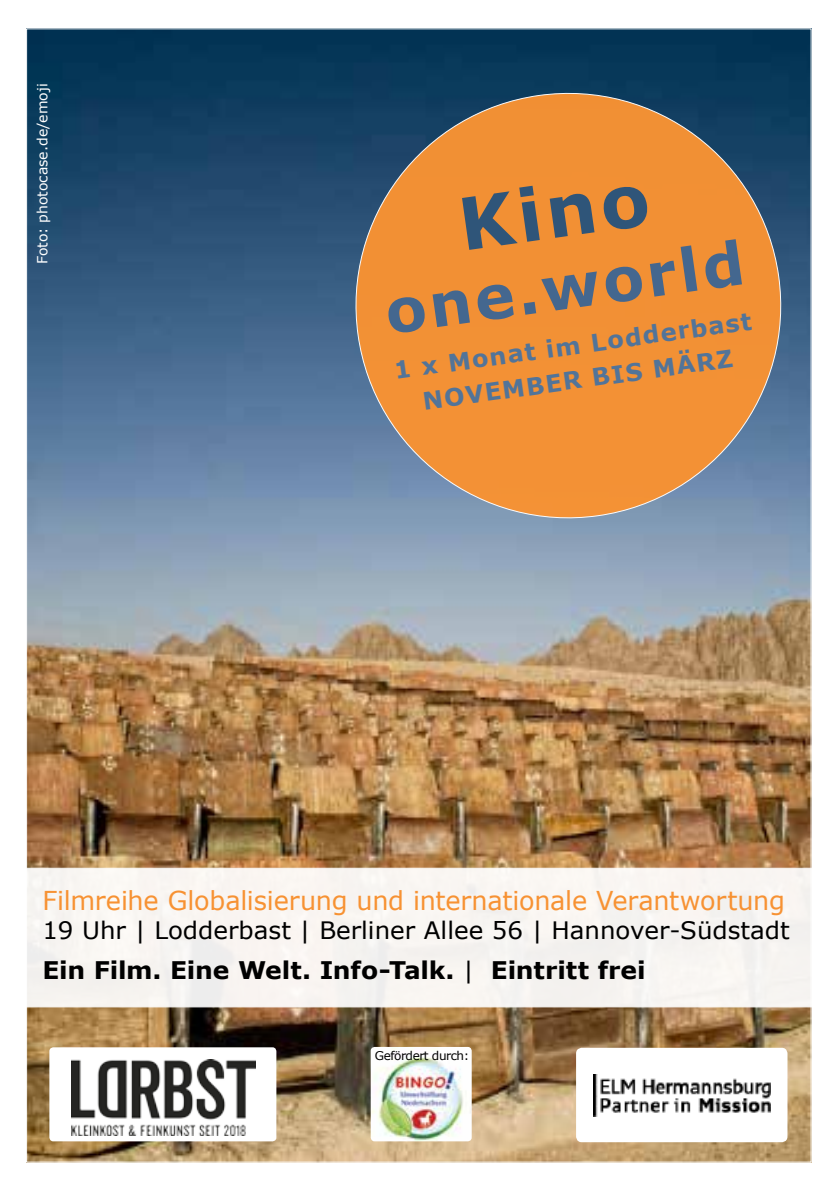
<style>
.page{position:relative;width:840px;height:1191px;background:#fff}
.page>*{position:absolute;margin:0;border:0;box-sizing:border-box;transform-origin:0 0}
.t1{font:700 72px "Verdana";color:#2f5579}
.t2{font:700 60px "Verdana";color:#44678f}
.t3{font:26px "Verdana";letter-spacing:-.01em;color:#f79233}
.t4{font:700 24.2px "Verdana";letter-spacing:-.01em;color:#000}
.t5{font:24px "Verdana";color:#000}
.t6{font:700 24px/34.4px "Verdana";color:#527499;text-align:center}
.t7{font:14px "Verdana";color:#fff}
.t8{font:12px "Verdana";letter-spacing:-.04em;color:#000}
.s1{font-weight:400;font-size:24px}
</style>
<div class="page">
<img style="left:28px;top:30px;width:781px;height:1130px">
<div style="left:15px;top:867px;width:815px;height:140px;background:#f8f5f1;border:1px solid #fff"></div>
<div style="left:575px;top:1047px;width:212px;height:95px;background:#fff;border-radius:6px"></div>
<img style="left:593px;top:1074px;width:176px;height:43px">
<svg style="left:341px;top:79px;width:453px;height:453px;background:#bc844f"></svg>
<div style="left:49px;top:1047px;width:227px;height:94px;background:#fff;border-radius:4px"></div>
<img style="left:72px;top:1059px;width:184px;height:76px">
<img style="left:370px;top:1047px;width:101px;height:94px">
<p class="t7" style="left:33px;top:264px;width:182px;rotate:-90deg">Foto: photocase.de/emoji</p>
<h1 class="t1" style="left:451px;top:174px;width:193px;rotate:-8deg">Kino</h1>
<h2 class="t2" style="left:379px;top:270px;width:363px;rotate:-8deg">one.world</h2>
<p class="t6" style="left:391px;top:353px;width:362px;rotate:-8deg">1 x Monat im Lodderbast<br>NOVEMBER BIS MÄRZ</p>
<p class="t3" style="left:42px;top:882px;width:743px">Filmreihe Globalisierung und internationale Verantwortung</p>
<p class="t5" style="left:42px;top:913px;width:748px">19 Uhr | Lodderbast | Berliner Allee 56 | Hannover-Südstadt</p>
<p class="t4" style="left:42px;top:953px;width:604px">Ein Film. Eine Welt. Info-Talk. <span class="s1">|</span> Eintritt frei</p>
<p class="t8" style="left:375px;top:1047px;width:96px">Gefördert durch:</p>
</div>
